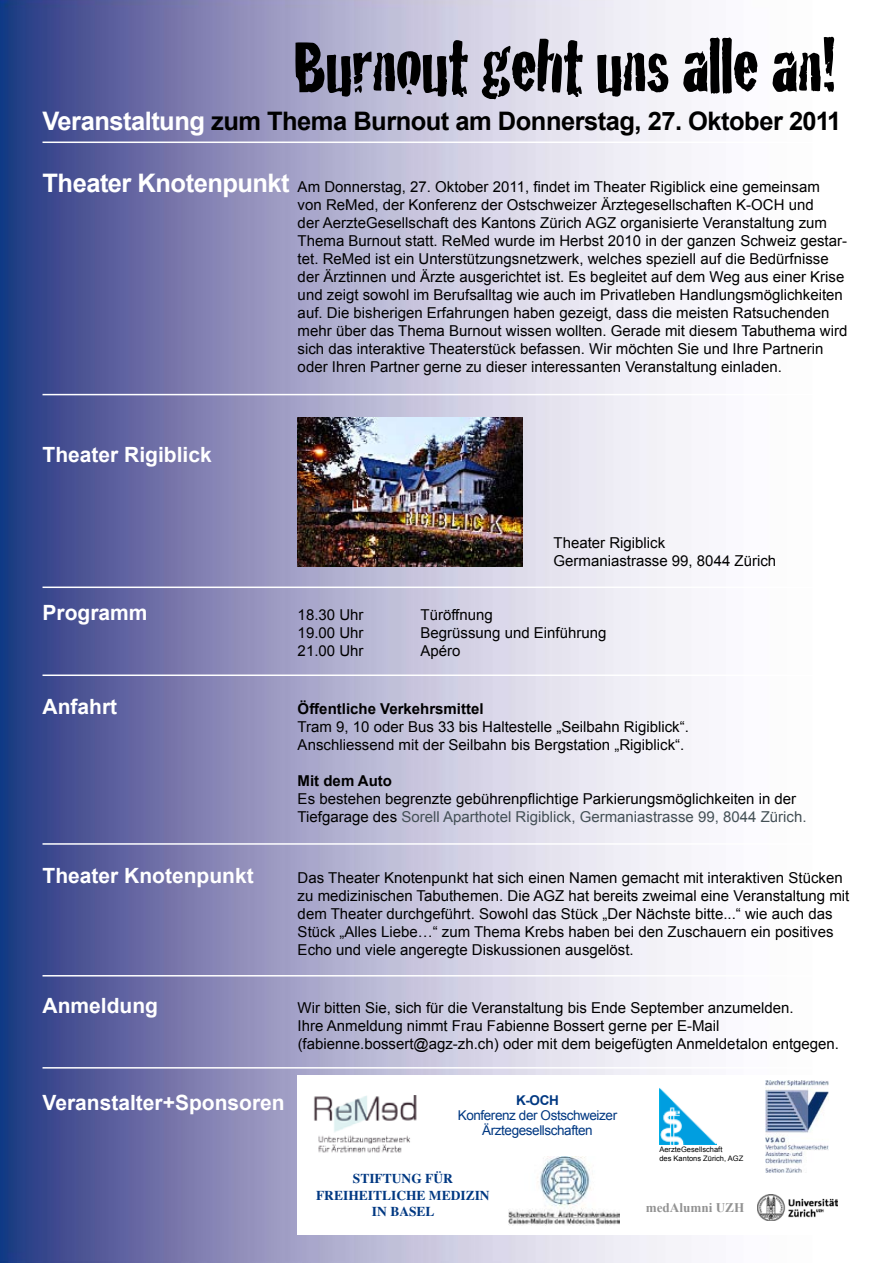
<style>
.page{position:relative;width:893px;height:1263px;background:#fff}
.page>*{position:absolute;margin:0;border:0;box-sizing:border-box;transform-origin:0 0}
.t1{font:78px "Cracked";letter-spacing:-.02em;color:#000}
.t2{font:700 25.5px "Arial";letter-spacing:-.02em;color:#000}
.t3{font:700 21px "Arial";color:#fff}
.t4{font:15px/18px "Arial";color:#000}
.t5{font:700 15px "Arial";color:#000}
.t6{font:13.5px/15px "Arial";letter-spacing:-.03em;color:#003882;text-align:center}
.t7{font:700 13.5px/16.2px "Times";color:#003882;text-align:center}
.t8{font:700 13.5px "Arial";color:#003882}
.t9{font:700 13.2px "Times New Roman";color:#929292}
.t10{font:7.5px/9px "Arial";color:#000}
.s1{color:#fff}
.s2{font-weight:700;font-size:25.5px;color:#fff}
.s3{color:#445056}
</style>
<div class="page">
<img style="left:0;top:0;width:691px;height:1263px">
<img style="left:297px;top:418px;width:225px;height:148px">
<hr style="left:43px;top:142px;width:807px;height:1px;background:#fff">
<hr style="left:43px;top:394px;width:807px;height:1px;background:#fff">
<hr style="left:43px;top:586px;width:807px;height:2px;background:#fff">
<hr style="left:43px;top:674px;width:819px;height:2px;background:#fff">
<hr style="left:43px;top:843px;width:819px;height:2px;background:#fff">
<hr style="left:43px;top:975px;width:819px;height:1px;background:#fff">
<hr style="left:43px;top:1067px;width:819px;height:1px;background:#fff">
<div style="left:298px;top:1076px;width:595px;height:159px;background:#fff"></div>
<img style="left:509px;top:1156px;width:111px;height:70px">
<img style="left:758px;top:1194px;width:79px;height:27px">
<img style="left:318px;top:1135px;width:92px;height:18px">
<img style="left:314px;top:1096px;width:103px;height:36px">
<img style="left:659px;top:1088px;width:57px;height:57px">
<img style="left:766px;top:1081px;width:62px;height:91px">
<h1 class="t1" style="left:293px;top:5px;width:545px">Burnout geht uns alle an!</h1>
<h2 class="t2" style="left:43px;top:107px;width:800px"><span class="s1">Veranstaltung</span> zum Thema Burnout am Donnerstag, 27. Oktober 2011</h2>
<p class="t4" style="left:298px;top:177px;width:551px;text-indent:-255px"><span class="s2">Theater Knotenpunkt</span> Am Donnerstag, 27. Oktober 2011, findet im Theater Rigiblick eine gemeinsam von ReMed, der Konferenz der Ostschweizer Ärztegesellschaften K-OCH und<br>der AerzteGesellschaft des Kantons Zürich AGZ organisierte Veranstaltung zum Thema Burnout statt. ReMed wurde im Herbst 2010 in der ganzen Schweiz gestar&shy;tet. ReMed ist ein Unterstützungsnetzwerk, welches speziell auf die Bedürfnisse der Ärztinnen und Ärzte ausgerichtet ist. Es begleitet auf dem Weg aus einer Krise und zeigt sowohl im Berufsalltag wie auch im Privatleben Handlungsmöglichkeiten auf. Die bisherigen Erfahrungen haben gezeigt, dass die meisten Ratsuchenden mehr über das Thema Burnout wissen wollten. Gerade mit diesem Tabuthema wird sich das interaktive Theaterstück befassen. Wir möchten Sie und Ihre Partnerin oder Ihren Partner gerne zu dieser interessanten Veranstaltung einladen.</p>
<h3 class="t3" style="left:43px;top:442px;width:171px">Theater Rigiblick</h3>
<p class="t4" style="left:554px;top:534px;width:224px">Theater Rigiblick<br>Germaniastrasse 99, 8044 Zürich</p>
<h3 class="t3" style="left:43px;top:601px;width:107px">Programm</h3>
<p class="t4" style="left:298px;top:606px;width:67px">18.30 Uhr</p>
<p class="t4" style="left:421px;top:606px;width:74px">Türöffnung</p>
<p class="t4" style="left:298px;top:624px;width:67px">19.00 Uhr</p>
<p class="t4" style="left:421px;top:624px;width:187px">Begrüssung und Einführung</p>
<p class="t4" style="left:298px;top:642px;width:67px">21.00 Uhr</p>
<p class="t4" style="left:421px;top:642px;width:42px">Apéro</p>
<h3 class="t3" style="left:43px;top:695px;width:76px">Anfahrt</h3>
<p class="t5" style="left:298px;top:700px;width:187px">Öffentliche Verkehrsmittel</p>
<p class="t4" style="left:298px;top:717px;width:393px">Tram 9, 10 oder Bus 33 bis Haltestelle „Seilbahn Rigiblick“.<br>Anschliessend mit der Seilbahn bis Bergstation „Rigiblick“.</p>
<p class="t5" style="left:298px;top:772px;width:96px">Mit dem Auto</p>
<p class="t4" style="left:298px;top:789px;width:510px">Es bestehen begrenzte gebührenpflichtige Parkierungsmöglichkeiten in der<br>Tiefgarage des <span class="s3">Sorell Aparthotel Rigiblick, Germaniastrasse 99, 8044 Zürich.</span></p>
<h3 class="t3" style="left:43px;top:864px;width:213px">Theater Knotenpunkt</h3>
<p class="t4" style="left:298px;top:869px;width:553px">Das Theater Knotenpunkt hat sich einen Namen gemacht mit interaktiven Stücken zu medizinischen Tabuthemen. Die AGZ hat bereits zweimal eine Veranstaltung mit dem Theater durchgeführt. Sowohl das Stück „Der Nächste bitte...“ wie auch das Stück „Alles Liebe…“ zum Thema Krebs haben bei den Zuschauern ein positives Echo und viele angeregte Diskussionen ausgelöst.</p>
<h3 class="t3" style="left:43px;top:993px;width:117px">Anmeldung</h3>
<p class="t4" style="left:298px;top:998px;width:543px">Wir bitten Sie, sich für die Veranstaltung bis Ende September anzumelden.<br>Ihre Anmeldung nimmt Frau Fabienne Bossert gerne per E-Mail (fabienne.bossert@agz-zh.ch) oder mit dem beigefügten Anmeldetalon entgegen.</p>
<h3 class="t3" style="left:43px;top:1091px;width:244px">Veranstalter+Sponsoren</h3>
<p class="t8" style="left:516px;top:1093px;width:44px">K-OCH</p>
<p class="t6" style="left:458px;top:1108px;width:161px">Konferenz der Ostschweizer<br>Ärztegesellschaften</p>
<p class="t7" style="left:316px;top:1170px;width:175px">STIFTUNG FÜR<br>FREIHEITLICHE MEDIZIN<br>IN BASEL</p>
<p class="t10" style="left:659px;top:1145px;width:85px">AerzteGesellschaft<br>des Kantons Zürich, AGZ</p>
<p class="t9" style="left:646px;top:1199px;width:100px">medAlumni UZH</p>
</div>
